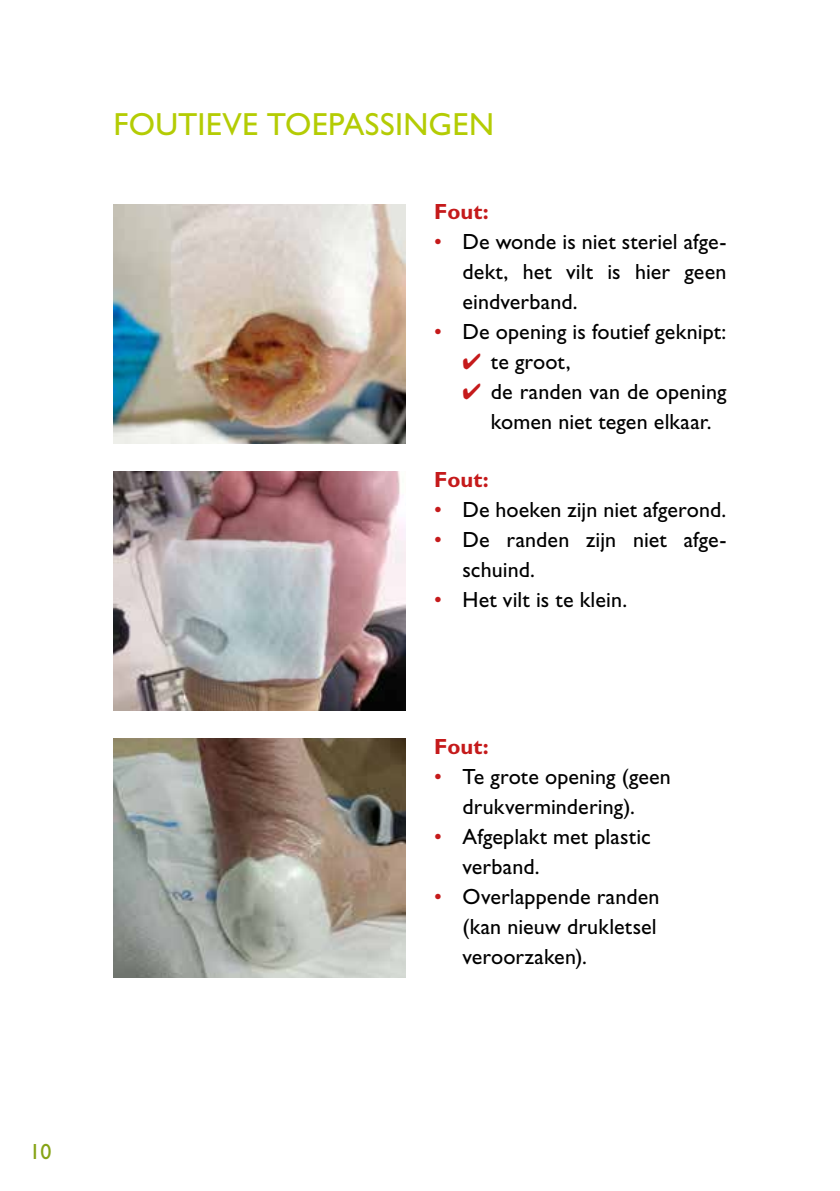
<style>
.page{position:relative;width:840px;height:1191px;background:#fff}
.page>*{position:absolute;margin:0;border:0;box-sizing:border-box;transform-origin:0 0}
.t1{font:32px "Gill Sans Std";letter-spacing:.01em;color:#b4cc04}
.t2{font:22px/30px "Gill Sans Std";letter-spacing:.005em;color:#000}
.t3{font:700 22px "Gill Sans Std";letter-spacing:.005em;color:#c51a1b}
.t4{font:22px "Gill Sans Std";color:#86a315}
.s1{color:#c51a1b}
</style>
<div class="page">
<img style="left:113px;top:204px;width:292px;height:239px">
<img style="left:113px;top:471px;width:292px;height:239px">
<img style="left:113px;top:739px;width:292px;height:238px">
<h1 class="t1" style="left:113px;top:106px;width:382px">FOUTIEVE TOEPASSINGEN</h1>
<p class="t3" style="left:434px;top:199px;width:56px">Fout:</p>
<p class="t2" style="left:462px;top:227px;width:265px;text-align:justify;text-indent:-28px"><span class="s1">•</span> De wonde is niet steriel afge&shy;dekt, het vilt is hier geen eindverband.</p>
<p class="t2" style="left:434px;top:317px;width:293px"><span class="s1">•</span> De opening is foutief geknipt:</p>
<p class="t2" style="left:462px;top:347px;width:109px"><span class="s1">✔</span> te groot,</p>
<p class="t2" style="left:490px;top:377px;width:237px;text-indent:-28px"><span class="s1">✔</span> de randen van de opening komen niet tegen elkaar.</p>
<p class="t3" style="left:434px;top:466px;width:56px">Fout:</p>
<p class="t2" style="left:434px;top:494px;width:293px"><span class="s1">•</span> De hoeken zijn niet afgerond.</p>
<p class="t2" style="left:462px;top:524px;width:265px;text-indent:-28px"><span class="s1">•</span> De randen zijn niet afge&shy;schuind.</p>
<p class="t2" style="left:434px;top:584px;width:194px"><span class="s1">•</span> Het vilt is te klein.</p>
<p class="t3" style="left:434px;top:733px;width:56px">Fout:</p>
<p class="t2" style="left:434px;top:761px;width:238px;text-align:center"><span class="s1">•</span> Te grote opening (geen drukvermindering).</p>
<p class="t2" style="left:462px;top:821px;width:190px;text-indent:-28px"><span class="s1">•</span> Afgeplakt met plastic verband.</p>
<p class="t2" style="left:462px;top:881px;width:198px;text-indent:-28px"><span class="s1">•</span> Overlappende randen (kan nieuw drukletsel veroorzaken).</p>
<p class="t4" style="left:29px;top:1138px;width:23px">10</p>
</div>
